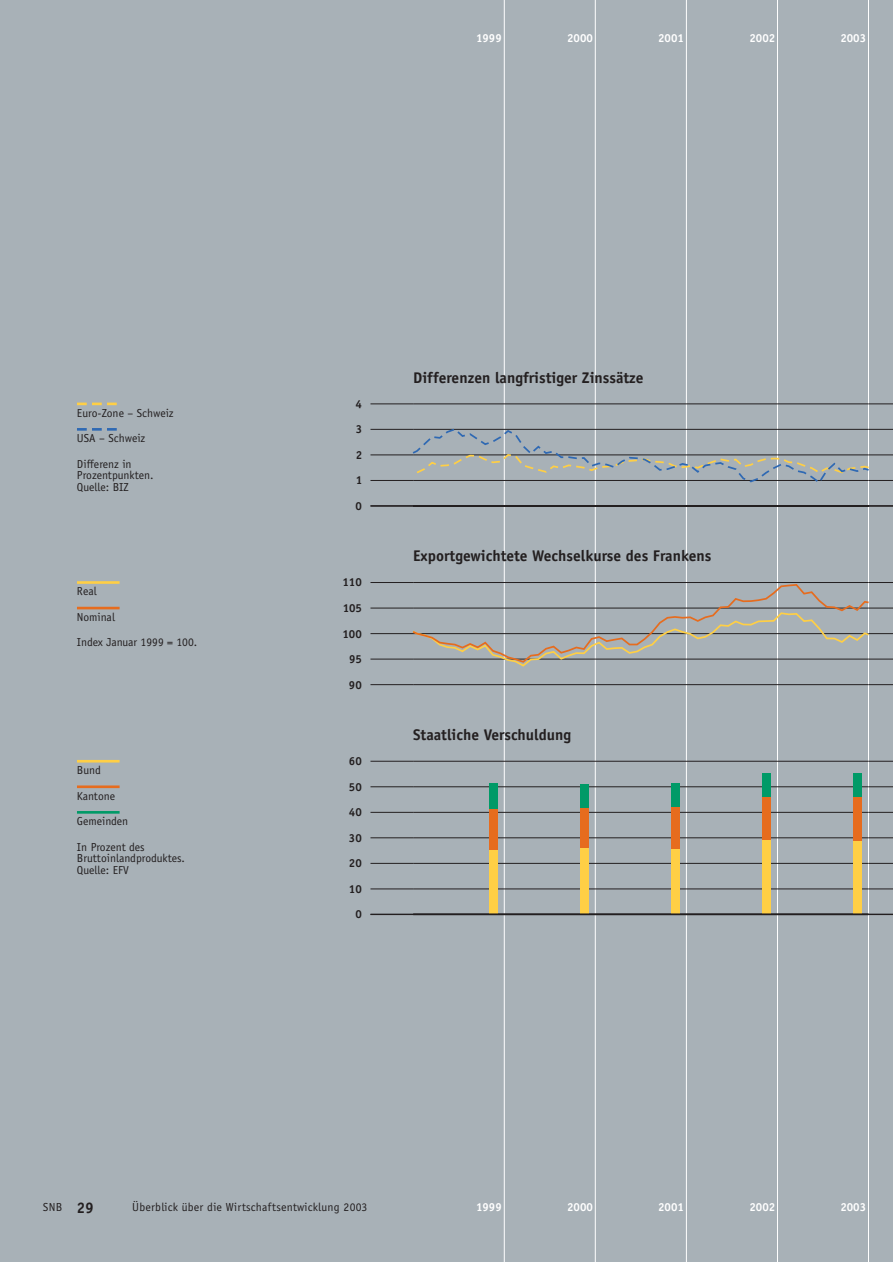
<style>
.page{position:relative;width:893px;height:1262px;background:#fff}
.page>*{position:absolute;margin:0;border:0;box-sizing:border-box;transform-origin:0 0}
.t1{font:700 15.45px "SNB Officina Sans";color:#231f20}
.t2{font:12px "Officina Sans";letter-spacing:.02em;color:#231f20}
.t3{font:11.55px/11.6px "SNB Officina Sans";color:#231f20}
.t4{font:700 11.55px "SNB Officina Sans";color:#fff}
.t5{font:700 11.55px "SNB Officina Sans";color:#231f20}
.s1{font-weight:700;font-size:15.75px}
</style>
<div class="page">
<div style="left:0;top:0;width:892px;height:1261px;background:#a8b1b7"></div>
<hr style="left:504px;top:0;width:1px;height:1261px;background:#fff">
<hr style="left:595px;top:0;width:1px;height:1261px;background:#fff">
<hr style="left:686px;top:0;width:1px;height:1261px;background:#fff">
<hr style="left:777px;top:0;width:1px;height:1261px;background:#fff">
<hr style="left:868px;top:0;width:1px;height:1261px;background:#fff">
<hr style="left:413px;top:403px;width:455px;height:1px;background:#231f20">
<hr style="left:370px;top:480px;width:43px;height:1px;background:#231f20">
<hr style="left:370px;top:454px;width:43px;height:1px;background:#231f20">
<hr style="left:370px;top:429px;width:43px;height:1px;background:#231f20">
<svg style="left:411px;top:427px;width:481px;height:58px"></svg>
<hr style="left:370px;top:403px;width:43px;height:1px;background:#231f20">
<svg style="left:868px;top:403px;width:24px;height:1px"></svg>
<hr style="left:413px;top:505px;width:455px;height:1px;background:#231f20">
<hr style="left:370px;top:505px;width:43px;height:1px;background:#231f20">
<svg style="left:868px;top:505px;width:24px;height:1px"></svg>
<hr style="left:413px;top:684px;width:455px;height:1px;background:#231f20">
<hr style="left:370px;top:684px;width:43px;height:1px;background:#231f20">
<svg style="left:868px;top:684px;width:24px;height:1px"></svg>
<hr style="left:370px;top:659px;width:43px;height:1px;background:#231f20">
<hr style="left:370px;top:633px;width:43px;height:1px;background:#231f20">
<hr style="left:370px;top:608px;width:43px;height:1px;background:#231f20">
<hr style="left:370px;top:582px;width:43px;height:1px;background:#231f20">
<svg style="left:411px;top:582px;width:481px;height:85px"></svg>
<hr style="left:413px;top:888px;width:455px;height:1px;background:#231f20">
<hr style="left:413px;top:863px;width:455px;height:1px;background:#231f20">
<hr style="left:413px;top:837px;width:455px;height:1px;background:#231f20">
<hr style="left:413px;top:812px;width:455px;height:1px;background:#231f20">
<hr style="left:413px;top:786px;width:455px;height:1px;background:#231f20">
<hr style="left:413px;top:761px;width:455px;height:1px;background:#231f20">
<div style="left:489px;top:849px;width:8px;height:65px;background:#ffcf45"></div>
<div style="left:580px;top:848px;width:8px;height:66px;background:#ffcf45"></div>
<div style="left:671px;top:849px;width:8px;height:65px;background:#ffcf45"></div>
<div style="left:762px;top:839px;width:8px;height:75px;background:#ffcf45"></div>
<div style="left:853px;top:841px;width:8px;height:73px;background:#ffcf45"></div>
<div style="left:489px;top:808px;width:8px;height:41px;background:#e66c1e"></div>
<div style="left:580px;top:807px;width:8px;height:41px;background:#e66c1e"></div>
<div style="left:671px;top:806px;width:8px;height:43px;background:#e66c1e"></div>
<div style="left:762px;top:796px;width:8px;height:43px;background:#e66c1e"></div>
<div style="left:853px;top:796px;width:8px;height:45px;background:#e66c1e"></div>
<div style="left:489px;top:783px;width:8px;height:25px;background:#009a67"></div>
<div style="left:580px;top:783px;width:8px;height:24px;background:#009a67"></div>
<div style="left:671px;top:782px;width:8px;height:24px;background:#009a67"></div>
<div style="left:762px;top:773px;width:8px;height:23px;background:#009a67"></div>
<div style="left:853px;top:772px;width:8px;height:24px;background:#009a67"></div>
<hr style="left:370px;top:888px;width:43px;height:1px;background:#231f20">
<svg style="left:868px;top:888px;width:24px;height:1px"></svg>
<hr style="left:370px;top:863px;width:43px;height:1px;background:#231f20">
<svg style="left:868px;top:863px;width:24px;height:1px"></svg>
<hr style="left:370px;top:837px;width:43px;height:1px;background:#231f20">
<svg style="left:868px;top:837px;width:24px;height:1px"></svg>
<hr style="left:370px;top:812px;width:43px;height:1px;background:#231f20">
<svg style="left:868px;top:812px;width:24px;height:1px"></svg>
<hr style="left:370px;top:786px;width:43px;height:1px;background:#231f20">
<svg style="left:868px;top:786px;width:24px;height:1px"></svg>
<hr style="left:370px;top:761px;width:43px;height:1px;background:#231f20">
<svg style="left:868px;top:761px;width:24px;height:1px"></svg>
<hr style="left:413px;top:913px;width:455px;height:2px;background:#231f20">
<hr style="left:370px;top:913px;width:43px;height:2px;background:#231f20">
<hr style="left:868px;top:913px;width:24px;height:2px;background:#231f20">
<svg style="left:77px;top:402px;width:40px;height:3px"></svg>
<svg style="left:77px;top:428px;width:40px;height:2px"></svg>
<hr style="left:77px;top:581px;width:43px;height:3px;background:#ffcf45">
<hr style="left:77px;top:607px;width:43px;height:2px;background:#e66c1e">
<hr style="left:77px;top:760px;width:43px;height:2px;background:#ffcf45">
<hr style="left:77px;top:785px;width:43px;height:3px;background:#e66c1e">
<hr style="left:77px;top:811px;width:43px;height:2px;background:#009a67">
<p class="t4" style="left:476px;top:34px;width:27px">1999</p>
<p class="t4" style="left:567px;top:34px;width:27px">2000</p>
<p class="t4" style="left:658px;top:34px;width:27px">2001</p>
<p class="t4" style="left:749px;top:34px;width:27px">2002</p>
<p class="t4" style="left:840px;top:34px;width:27px">2003</p>
<p class="t3" style="left:77px;top:408px;width:98px">Euro-Zone – Schweiz</p>
<p class="t3" style="left:77px;top:433px;width:70px">USA – Schweiz</p>
<p class="t3" style="left:77px;top:459px;width:78px">Differenz in<br>Prozentpunkten.<br>Quelle: BIZ</p>
<p class="t3" style="left:77px;top:587px;width:21px">Real</p>
<p class="t3" style="left:77px;top:612px;width:40px">Nominal</p>
<p class="t3" style="left:77px;top:638px;width:122px">Index Januar 1999 = 100.</p>
<p class="t3" style="left:77px;top:765px;width:25px">Bund</p>
<p class="t3" style="left:77px;top:791px;width:40px">Kantone</p>
<p class="t3" style="left:77px;top:816px;width:53px">Gemeinden</p>
<p class="t3" style="left:77px;top:842px;width:109px">In Prozent des<br>Bruttoinlandproduktes.<br>Quelle: EFV</p>
<p class="t5" style="left:355px;top:399px;width:8px">4</p>
<p class="t5" style="left:356px;top:425px;width:8px">3</p>
<p class="t5" style="left:356px;top:450px;width:8px">2</p>
<p class="t5" style="left:356px;top:476px;width:8px">1</p>
<p class="t5" style="left:355px;top:501px;width:8px">0</p>
<p class="t5" style="left:342px;top:578px;width:21px">110</p>
<p class="t5" style="left:342px;top:604px;width:21px">105</p>
<p class="t5" style="left:342px;top:629px;width:21px">100</p>
<p class="t5" style="left:349px;top:655px;width:14px">95</p>
<p class="t5" style="left:349px;top:680px;width:14px">90</p>
<p class="t5" style="left:349px;top:757px;width:14px">60</p>
<p class="t5" style="left:349px;top:782px;width:14px">50</p>
<p class="t5" style="left:349px;top:808px;width:14px">40</p>
<p class="t5" style="left:349px;top:833px;width:14px">30</p>
<p class="t5" style="left:349px;top:859px;width:14px">20</p>
<p class="t5" style="left:349px;top:884px;width:14px">10</p>
<p class="t5" style="left:355px;top:910px;width:8px">0</p>
<h1 class="t1" style="left:413px;top:371px;width:232px">Differenzen langfristiger Zinssätze</h1>
<h1 class="t1" style="left:413px;top:550px;width:300px">Exportgewichtete Wechselkurse des Frankens</h1>
<h1 class="t1" style="left:413px;top:729px;width:160px">Staatliche Verschuldung</h1>
<p class="t2" style="left:43px;top:1201px;width:52px">SNB <span class="s1">29</span></p>
<p class="t2" style="left:132px;top:1201px;width:236px">Überblick über die Wirtschaftsentwicklung 2003</p>
<p class="t4" style="left:476px;top:1202px;width:27px">1999</p>
<p class="t4" style="left:567px;top:1202px;width:27px">2000</p>
<p class="t4" style="left:658px;top:1202px;width:27px">2001</p>
<p class="t4" style="left:749px;top:1202px;width:27px">2002</p>
<p class="t4" style="left:840px;top:1202px;width:27px">2003</p>
</div>
